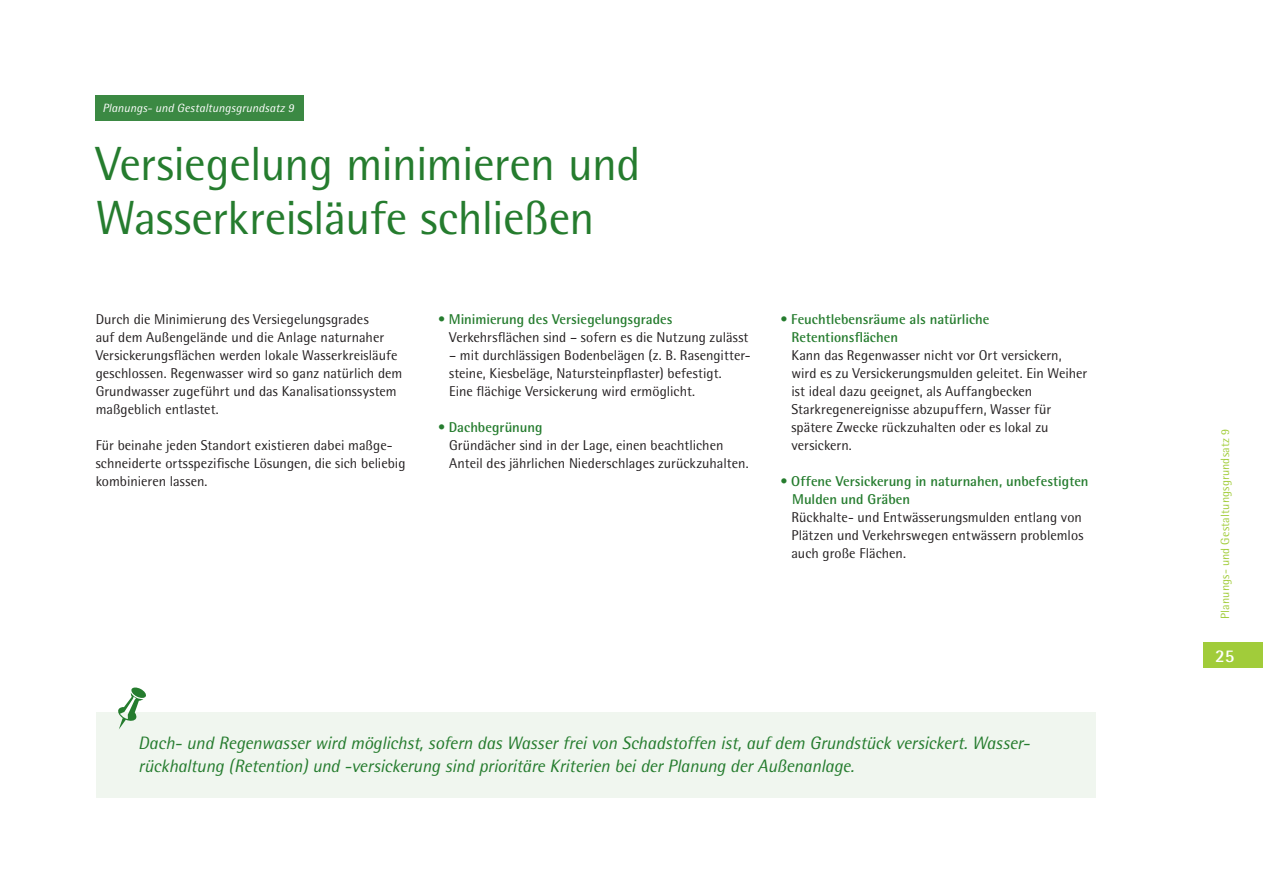
<style>
.page{position:relative;width:1263px;height:893px;background:#fff}
.page>*{position:absolute;margin:0;border:0;box-sizing:border-box;transform-origin:0 0}
.HEADLINE{font:48px "Rotis Semi Sans";letter-spacing:-.015em;color:#257c2e}
.FLIEßTEXT_2{font:italic 18px/22.5px "Rotis Semi Sans";letter-spacing:-.01em;color:#257c2e}
.t1{font:700 18px "Rotis Semi Sans";color:#fff}
.FLIEßTEXT_2-2{font:14.25px/18px "Rotis Semi Sans";color:#231f20}
.FLIEßTEXT_2-3{font:700 14.25px "Rotis Semi Sans";color:#257c2e}
.t2{font:italic 12px "Rotis Semi Sans";letter-spacing:.005em;color:#fff}
.Paginierungstext{font:12px "Rotis Semi Sans";letter-spacing:.01em;color:#a1cc3a}
.s1{font-weight:400}
</style>
<div class="page">
<div style="left:1203px;top:642px;width:60px;height:26px;background:#a1cc3a"></div>
<div style="left:96px;top:96px;width:208px;height:25px;background:#3b8943"></div>
<div style="left:96px;top:712px;width:999px;height:85px;background:#f0f6ef"></div>
<svg style="left:118px;top:687px;width:28px;height:42px"></svg>
<p class="t2" style="left:102px;top:101px;width:193px">Planungs- und Gestaltungsgrundsatz 9</p>
<p class="HEADLINE" style="left:96px;top:135px;width:546px">Versiegelung minimieren und</p>
<p class="HEADLINE" style="left:96px;top:189px;width:500px">Wasserkreisläufe schließen</p>
<p class="FLIEßTEXT_2-2" style="left:96px;top:310px;width:308px">Durch die Minimierung des Versiegelungsgrades<br>auf dem Außengelände und die Anlage naturnaher Versickerungsflächen werden lokale Wasserkreisläufe geschlossen. Regenwasser wird so ganz natürlich dem Grundwasser zugeführt und das Kanalisationssystem maßgeblich entlastet.</p>
<p class="FLIEßTEXT_2-2" style="left:96px;top:436px;width:311px">Für beinahe jeden Standort existieren dabei maßge&shy;schneiderte ortsspezifische Lösungen, die sich beliebig kombinieren lassen.</p>
<p class="FLIEßTEXT_2-3" style="left:438px;top:310px;width:236px"><span class="s1">•</span> Minimierung des Versiegelungsgrades</p>
<p class="FLIEßTEXT_2-2" style="left:449px;top:328px;width:301px">Verkehrsflächen sind – sofern es die Nutzung zulässt</p>
<p class="FLIEßTEXT_2-2" style="left:449px;top:346px;width:303px">– mit durchlässigen Bodenbelägen (z. B. Rasengitter-</p>
<p class="FLIEßTEXT_2-2" style="left:449px;top:364px;width:274px">steine, Kiesbeläge, Natursteinpflaster) befestigt.</p>
<p class="FLIEßTEXT_2-2" style="left:449px;top:382px;width:247px">Eine flächige Versickerung wird ermöglicht.</p>
<p class="FLIEßTEXT_2-3" style="left:438px;top:418px;width:106px"><span class="s1">•</span> Dachbegrünung</p>
<p class="FLIEßTEXT_2-2" style="left:449px;top:436px;width:276px">Gründächer sind in der Lage, einen beachtlichen</p>
<p class="FLIEßTEXT_2-2" style="left:449px;top:454px;width:301px">Anteil des jährlichen Niederschlages zurückzuhalten.</p>
<p class="FLIEßTEXT_2-3" style="left:780px;top:310px;width:211px"><span class="s1">•</span> Feuchtlebensräume als natürliche</p>
<p class="FLIEßTEXT_2-3" style="left:791px;top:328px;width:108px">Retentionsflächen</p>
<p class="FLIEßTEXT_2-2" style="left:791px;top:346px;width:272px">Kann das Regenwasser nicht vor Ort versickern,</p>
<p class="FLIEßTEXT_2-2" style="left:791px;top:364px;width:297px">wird es zu Versickerungsmulden geleitet. Ein Weiher</p>
<p class="FLIEßTEXT_2-2" style="left:791px;top:382px;width:242px">ist ideal dazu geeignet, als Auffangbecken</p>
<p class="FLIEßTEXT_2-2" style="left:791px;top:400px;width:261px">Starkregenereignisse abzupuffern, Wasser für</p>
<p class="FLIEßTEXT_2-2" style="left:791px;top:418px;width:259px">spätere Zwecke rückzuhalten oder es lokal zu</p>
<p class="FLIEßTEXT_2-2" style="left:791px;top:436px;width:62px">versickern.</p>
<p class="FLIEßTEXT_2-3" style="left:780px;top:472px;width:310px"><span class="s1">•</span> Offene Versickerung in naturnahen, unbefestigten</p>
<p class="FLIEßTEXT_2-3" style="left:792px;top:490px;width:119px">Mulden und Gräben</p>
<p class="FLIEßTEXT_2-2" style="left:791px;top:508px;width:292px">Rückhalte- und Entwässerungsmulden entlang von</p>
<p class="FLIEßTEXT_2-2" style="left:791px;top:526px;width:293px">Plätzen und Verkehrswegen entwässern problemlos</p>
<p class="FLIEßTEXT_2-2" style="left:791px;top:544px;width:116px">auch große Flächen.</p>
<p class="FLIEßTEXT_2" style="left:138px;top:732px;width:893px">Dach- und Regenwasser wird möglichst, sofern das Wasser frei von Schadstoffen ist, auf dem Grundstück versickert. Wasser&shy;rückhaltung (Retention) und -versickerung sind prioritäre Kriterien bei der Planung der Außenanlage.</p>
<p class="Paginierungstext" style="left:1218px;top:619px;width:192px;rotate:-90deg">Planungs- und Gestaltungsgrundsatz 9</p>
<p class="t1" style="left:1215px;top:644px;width:21px">25</p>
</div>
